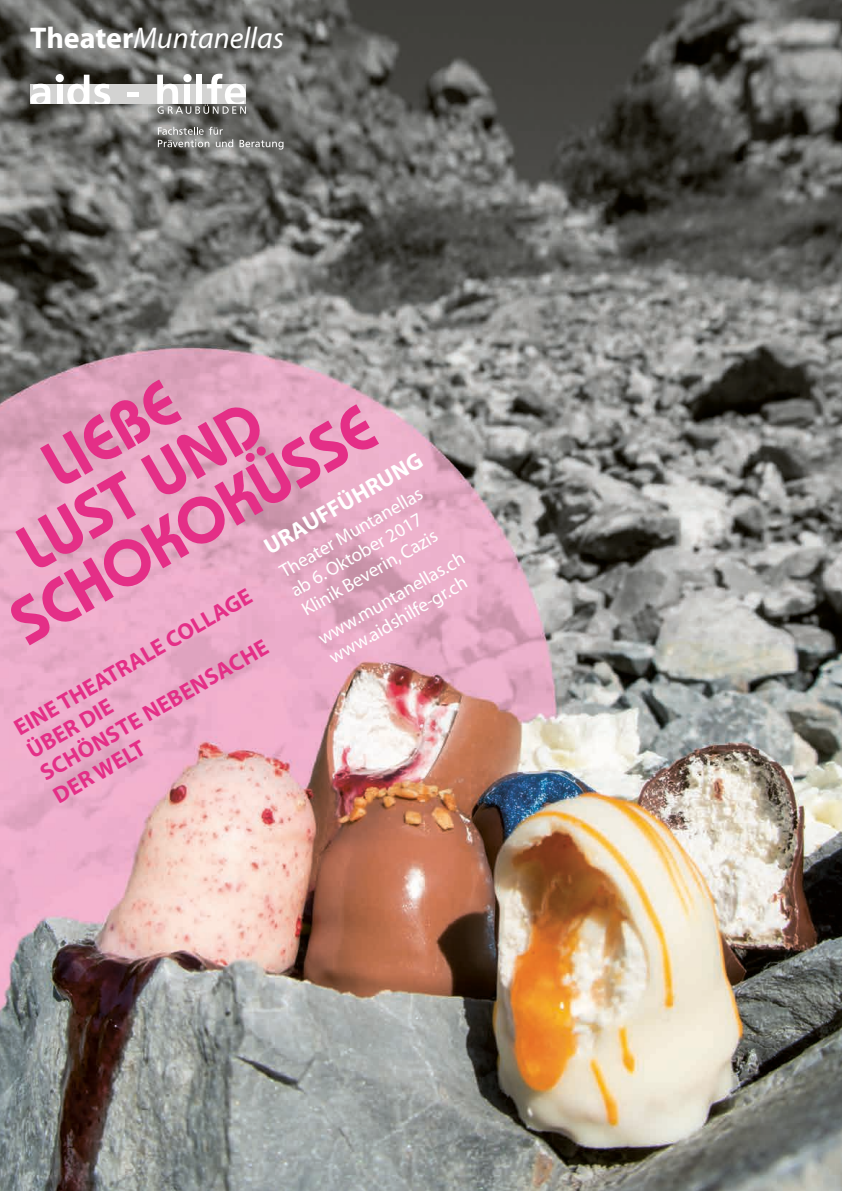
<style>
.page{position:relative;width:842px;height:1191px;background:#fff}
.page>*{position:absolute;margin:0;border:0;box-sizing:border-box;transform-origin:0 0}
.t1{font:600 65px "Bauhaus";color:#e42f87}
.t2{font:italic 30px "Myriad";color:#fff}
.t3{font:700 23px/26px "Myriad";color:#e42f87}
.t4{font:700 23px "Myriad";color:#fff}
.t5{font:19px/22px "Myriad";color:#fff}
.s1{font-weight:700;font-style:normal}
</style>
<div class="page">
<img style="left:0;top:0;width:842px;height:1191px">
<div style="left:30px;top:84px;width:216px;height:20px;background:#d3d3d2"></div>
<svg style="left:158px;top:127px;width:75px;height:20px"></svg>
<svg style="left:240px;top:140px;width:43px;height:9px"></svg>
<div style="left:128px;top:92px;width:11px;height:5px;background:#fff"></div>
<svg style="left:30px;top:84px;width:20px;height:20px"></svg>
<div style="left:57px;top:84px;width:6px;height:20px;background:#fff"></div>
<svg style="left:67px;top:75px;width:43px;height:29px"></svg>
<svg style="left:157px;top:74px;width:89px;height:40px"></svg>
<div style="left:56px;top:74px;width:8px;height:8px;background:#fff;border-radius:50%"></div>
<div style="left:183px;top:74px;width:9px;height:8px;background:#fff;border-radius:50%"></div>
<h2 class="t2" style="left:30px;top:23px;width:255px"><span class="s1">Theater</span>Muntanellas</h2>
<h1 class="t1" style="left:29px;top:436px;width:146px;rotate:-30deg">LIEBE</h1>
<h1 class="t1" style="left:4px;top:519px;width:272px;rotate:-30deg">LUST UND</h1>
<h1 class="t1" style="left:-3px;top:593px;width:410px;rotate:-30deg">SCHOKOKÜSSE</h1>
<p class="t4" style="left:260px;top:537px;width:180px;rotate:-30deg">URAUFFÜHRUNG</p>
<p class="t5" style="left:276px;top:564px;width:163px;rotate:-30deg">Theater Muntanellas ab 6. Oktober 2017<br>Klinik Beverin, Cazis</p>
<p class="t5" style="left:315px;top:630px;width:167px;rotate:-30deg">www.muntanellas.ch www.aidshilfe-gr.ch</p>
<p class="t3" style="left:10px;top:719px;width:272px;rotate:-30deg">EINE THEATRALE COLLAGE<br>ÜBER DIE<br>SCHÖNSTE NEBENSACHE<br>DER WELT</p>
</div>
